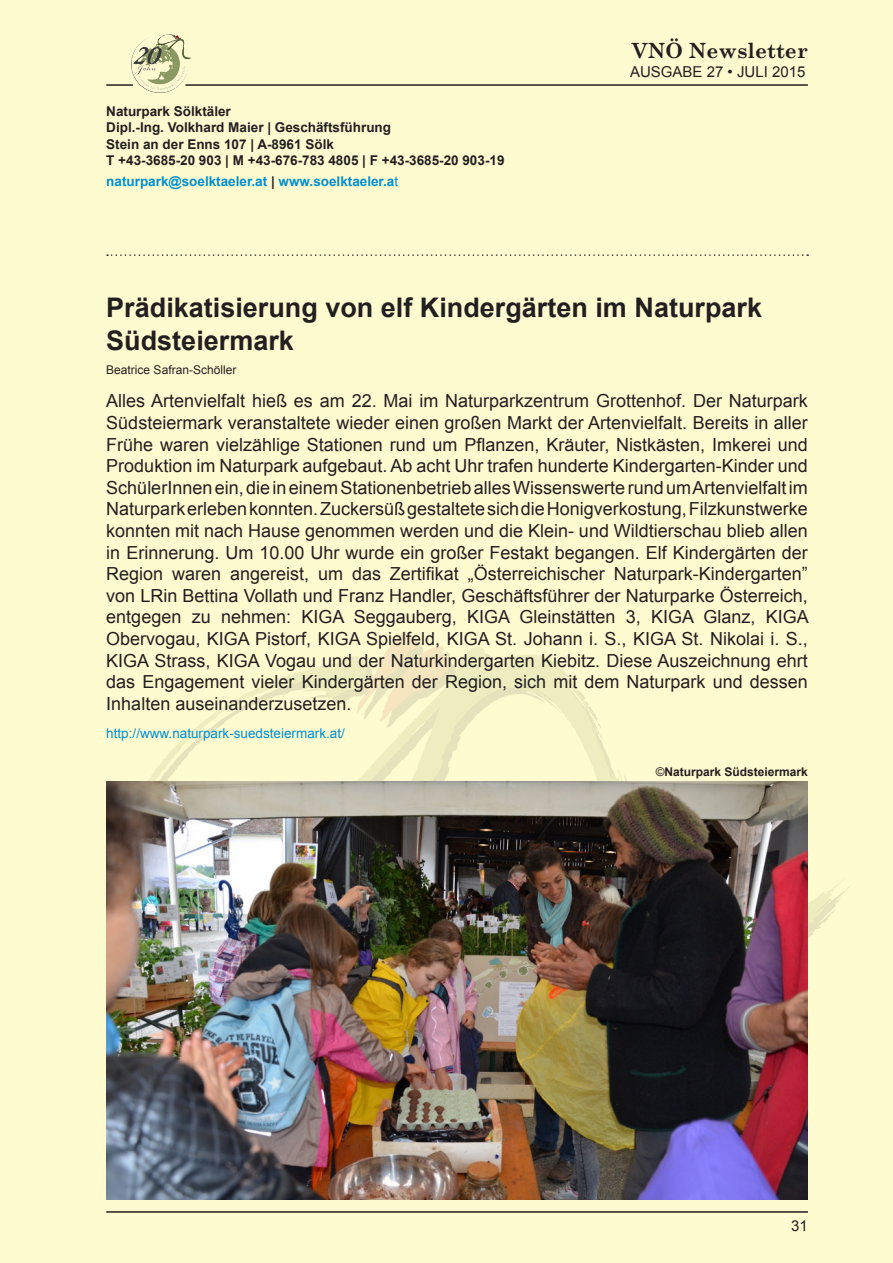
<style>
.page{position:relative;width:893px;height:1263px;background:#fffbd0}
.page>*{position:absolute;margin:0;border:0;box-sizing:border-box;transform-origin:0 0}
.t1{font:700 27px/32.4px "Arial";color:#231f20}
.t2{font:700 21px "Century Schoolbook";color:#231f20}
.t3{font:18px/21.6px "Arial";color:#231f20;text-align:justify}
.t4{font:15px "Arial";color:#231f20}
.t5{font:700 13.5px/16.2px "Arial";color:#231f20}
.t6{font:700 13.5px "Arial";color:#008fd0}
.t7{font:13.5px "Arial";color:#008fd0}
.t8{font:12px "Arial";color:#231f20}
.t9{font:700 12px "Arial";color:#231f20}
.s1{color:#231f20}
.s2{font-weight:400}
</style>
<div class="page">
<img style="left:148px;top:631px;width:702px;height:307px">
<img style="left:106px;top:781px;width:702px;height:418px">
<hr style="left:185px;top:84px;width:623px;height:2px;background:#231f20">
<hr style="left:106px;top:1211px;width:702px;height:2px;background:#231f20">
<img style="left:131px;top:35px;width:61px;height:58px">
<hr style="left:106px;top:84px;width:27px;height:2px;background:#231f20">
<svg style="left:107px;top:254px;width:701px;height:2px"></svg>
<p class="t5" style="left:106px;top:104px;width:400px">Naturpark Sölktäler<br>Dipl.-Ing. Volkhard Maier | Geschäftsführung<br>Stein an der Enns 107 | A-8961 Sölk<br>T +43-3685-20 903 | M +43-676-783 4805 | F +43-3685-20 903-19</p>
<p class="t6" style="left:106px;top:173px;width:293px">naturpark@soelktaeler.at <span class="s1">|</span> www.soelktaeler.a<span class="s2">t</span></p>
<p class="t2" style="left:632px;top:34px;width:177px">VNÖ Newsletter</p>
<p class="t4" style="left:630px;top:62px;width:177px">AUSGABE 27 • JULI 2015</p>
<h1 class="t1" style="left:106px;top:292px;width:657px">Prädikatisierung von elf Kindergärten im Naturpark<br>Südsteiermark</h1>
<p class="t8" style="left:106px;top:362px;width:132px">Beatrice Safran-Schöller</p>
<p class="t3" style="left:106px;top:390px;width:704px">Alles Artenvielfalt hieß es am 22. Mai im Naturparkzentrum Grottenhof. Der Naturpark Südsteiermark veranstaltete wieder einen großen Markt der Artenvielfalt. Bereits in aller Frühe waren vielzählige Stationen rund um Pflanzen, Kräuter, Nistkästen, Imkerei und Produktion im Naturpark aufgebaut. Ab acht Uhr trafen hunderte Kindergarten-Kinder und SchülerInnen ein, die in einem Stationenbetrieb alles Wissenswerte rund um Artenvielfalt im Naturpark erleben konnten. Zuckersüß gestaltete sich die Honigverkostung, Filzkunstwerke konnten mit nach Hause genommen werden und die Klein- und Wildtierschau blieb allen in Erinnerung. Um 10.00 Uhr wurde ein großer Festakt begangen. Elf Kindergärten der Region waren angereist, um das Zertifikat „Österreichischer Naturpark-Kindergarten” von LRin Bettina Vollath und Franz Handler, Geschäftsführer der Naturparke Österreich, entgegen zu nehmen: KIGA Seggauberg, KIGA Gleinstätten 3, KIGA Glanz, KIGA Obervogau, KIGA Pistorf, KIGA Spielfeld, KIGA St. Johann i. S., KIGA St. Nikolai i. S., KIGA Strass, KIGA Vogau und der Naturkindergarten Kiebitz. Diese Auszeichnung ehrt das Engagement vieler Kindergärten der Region, sich mit dem Naturpark und dessen Inhalten auseinanderzusetzen.</p>
<p class="t7" style="left:106px;top:724px;width:240px">http://www.naturpark-suedsteiermark.at/</p>
<p class="t9" style="left:656px;top:764px;width:154px"><span class="s2">©</span>Naturpark Südsteiermark</p>
<p class="t4" style="left:791px;top:1216px;width:18px">31</p>
</div>
